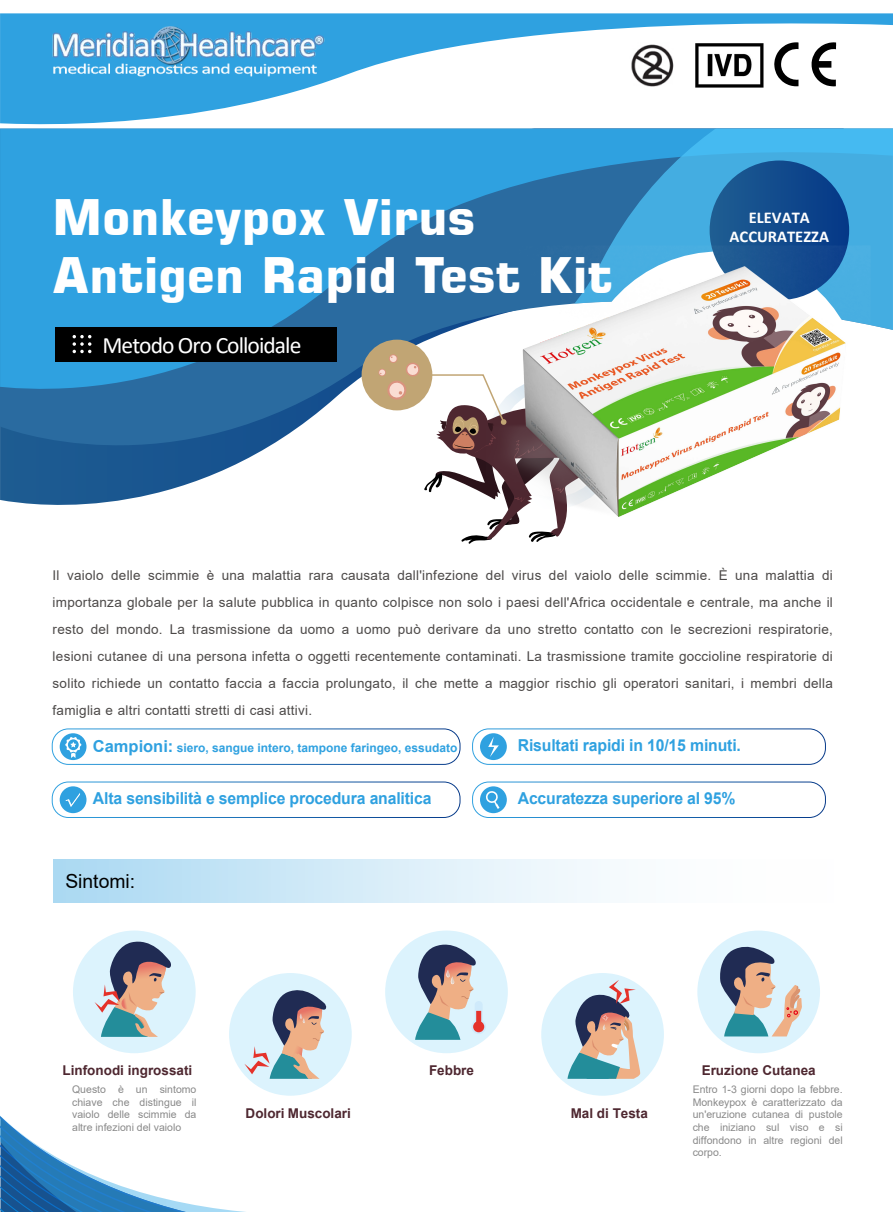
<style>
.page{position:relative;width:893px;height:1212px;background:#fff}
.page>*{position:absolute;margin:0;border:0;box-sizing:border-box;transform-origin:0 0}
.t1{font:700 48.9px/58.2px "Square 721 BT";color:#fff}
.t2{font:23.55px "Calibri";letter-spacing:-.04em;color:#fff}
.t3{font:19.35px "Arial";color:#000}
.t4{font:700 16.5px "Arial";letter-spacing:-.01em;color:#2fa1e0;scale:.96 1}
.t5{font:700 16.5px/19.2px "Calibri";color:#fff;text-align:center}
.t6{font:13.5px/27px "Arial";letter-spacing:.02em;color:#4c4948;text-align:justify}
.t7{font:700 13.5px "Arial";color:#4e2730}
.t8{font:700 12px "Arial";color:#2fa1e0}
.t9{font:10.5px/12.6px "Arial";color:#898989;text-align:justify}
.s1{font-size:16.5px}
</style>
<div class="page">
<div style="left:53px;top:860px;width:780px;height:42px;background:linear-gradient(to right,#afdbf3,#fff)"></div>
<svg style="left:0;top:145px;width:76px;height:292px;background:#2d97d4"></svg>
<svg style="left:76px;top:145px;width:817px;height:350px;background:#4296ca"></svg>
<div style="left:362px;top:340px;width:70px;height:70px;background:#c1a574;border-radius:50%"></div>
<svg style="left:378px;top:321px;width:184px;height:223px"></svg>
<div style="left:55px;top:327px;width:282px;height:34px;background:#000"></div>
<div style="left:710px;top:160px;width:139px;height:140px;background:linear-gradient(to right,#1f5e92,#053888);border-radius:70px"></div>
<svg style="left:73px;top:335px;width:18px;height:18px"></svg>
<div style="left:73px;top:930px;width:123px;height:123px;background:#dcf3fd;border-radius:61px"></div>
<svg style="left:229px;top:973px;width:123px;height:123px"></svg>
<div style="left:385px;top:930px;width:123px;height:123px;background:#dcf3fd;border-radius:61px"></div>
<div style="left:541px;top:973px;width:123px;height:123px;background:#dcf3fd;border-radius:61px"></div>
<div style="left:697px;top:930px;width:123px;height:123px;background:#dcf3fd;border-radius:61px"></div>
<svg style="left:471px;top:1019px;width:15px;height:15px"></svg>
<svg style="left:475px;top:1001px;width:8px;height:27px"></svg>
<svg style="left:415px;top:939px;width:66px;height:101px"></svg>
<div style="left:473px;top:1021px;width:11px;height:11px;background:#e5322a;border-radius:50%"></div>
<svg style="left:567px;top:980px;width:73px;height:99px"></svg>
<svg style="left:719px;top:941px;width:83px;height:95px"></svg>
<svg style="left:244px;top:985px;width:83px;height:23px;background:#9cadc1"></svg>
<svg style="left:0;top:1009px;width:352px;height:203px"></svg>
<svg style="left:95px;top:938px;width:77px;height:99px"></svg>
<div style="left:480px;top:786px;width:27px;height:27px;background:#2fa1e0;border-radius:50%"></div>
<svg style="left:486px;top:791px;width:14px;height:18px"></svg>
<div style="left:480px;top:733px;width:27px;height:27px;background:#2fa1e0;border-radius:50%"></div>
<svg style="left:488px;top:737px;width:11px;height:20px"></svg>
<div style="left:472px;top:781px;width:354px;height:37px;border:1px solid #fff;border-radius:16px"></div>
<div style="left:472px;top:728px;width:354px;height:37px;border:1px solid #fff;border-radius:16px"></div>
<div style="left:60px;top:733px;width:26px;height:27px;background:#2fa1e0;border-radius:50%"></div>
<svg style="left:65px;top:737px;width:16px;height:21px"></svg>
<div style="left:60px;top:786px;width:26px;height:27px;background:#2fa1e0;border-radius:50%"></div>
<svg style="left:66px;top:793px;width:14px;height:14px"></svg>
<div style="left:52px;top:781px;width:408px;height:37px;border:1px solid #fff;border-radius:16px"></div>
<div style="left:52px;top:728px;width:408px;height:37px;border:1px solid #fff;border-radius:16px"></div>
<img style="left:486px;top:245px;width:391px;height:285px">
<svg style="left:0;top:13px;width:893px;height:132px"></svg>
<img style="left:53px;top:25px;width:271px;height:54px">
<img style="left:696px;top:43px;width:67px;height:44px">
<img style="left:620px;top:43px;width:59px;height:47px">
<h1 class="t1" style="left:53px;top:188px;width:562px">Monkeypox Virus<br>Antigen Rapid Test Kit</h1>
<h2 class="t2" style="left:102px;top:329px;width:201px">Metodo Oro Colloidale</h2>
<p class="t5" style="left:730px;top:207px;width:101px">ELEVATA<br>ACCURATEZZA</p>
<p class="t6" style="left:53px;top:562px;width:782px">Il vaiolo delle scimmie è una malattia rara causata dall'infezione del virus del vaiolo delle scimmie. È una malattia di importanza globale per la salute pubblica in quanto colpisce non solo i paesi dell'Africa occidentale e centrale, ma anche il resto del mondo. La trasmissione da uomo a uomo può derivare da uno stretto contatto con le secrezioni respiratorie, lesioni cutanee di una persona infetta o oggetti recentemente contaminati. La trasmissione tramite goccioline respiratorie di solito richiede un contatto faccia a faccia prolungato, il che mette a maggior rischio gli operatori sanitari, i membri della famiglia e altri contatti stretti di casi attivi.</p>
<p class="t8" style="left:93px;top:740px;width:366px"><span class="s1">Campioni:</span> siero, sangue intero, tampone faringeo, essudato</p>
<p class="t4" style="left:93px;top:786px;width:354px">Alta sensibilità e semplice procedura analitica</p>
<h3 class="t3" style="left:65px;top:868px;width:71px">Sintomi:</h3>
<p class="t4" style="left:518px;top:733px;width:234px">Risultati rapidi in 10/15 minuti.</p>
<p class="t4" style="left:518px;top:786px;width:228px">Accuratezza superiore al 95%</p>
<p class="t7" style="left:63px;top:1061px;width:131px">Linfonodi ingrossati</p>
<p class="t7" style="left:429px;top:1061px;width:47px">Febbre</p>
<p class="t7" style="left:702px;top:1061px;width:116px">Eruzione Cutanea</p>
<p class="t9" style="left:72px;top:1083px;width:126px">Questo è un sintomo chiave che distingue il vaiolo delle scimmie da altre infezioni del vaiolo</p>
<p class="t9" style="left:693px;top:1083px;width:151px">Entro 1-3 giorni dopo la febbre.<br>Monkeypox è caratterizzato da un'eruzione cutanea di pustole che iniziano sul viso e si diffondono in altre regioni del corpo.</p>
<p class="t7" style="left:246px;top:1103px;width:107px">Dolori Muscolari</p>
<p class="t7" style="left:571px;top:1103px;width:79px">Mal di Testa</p>
</div>
